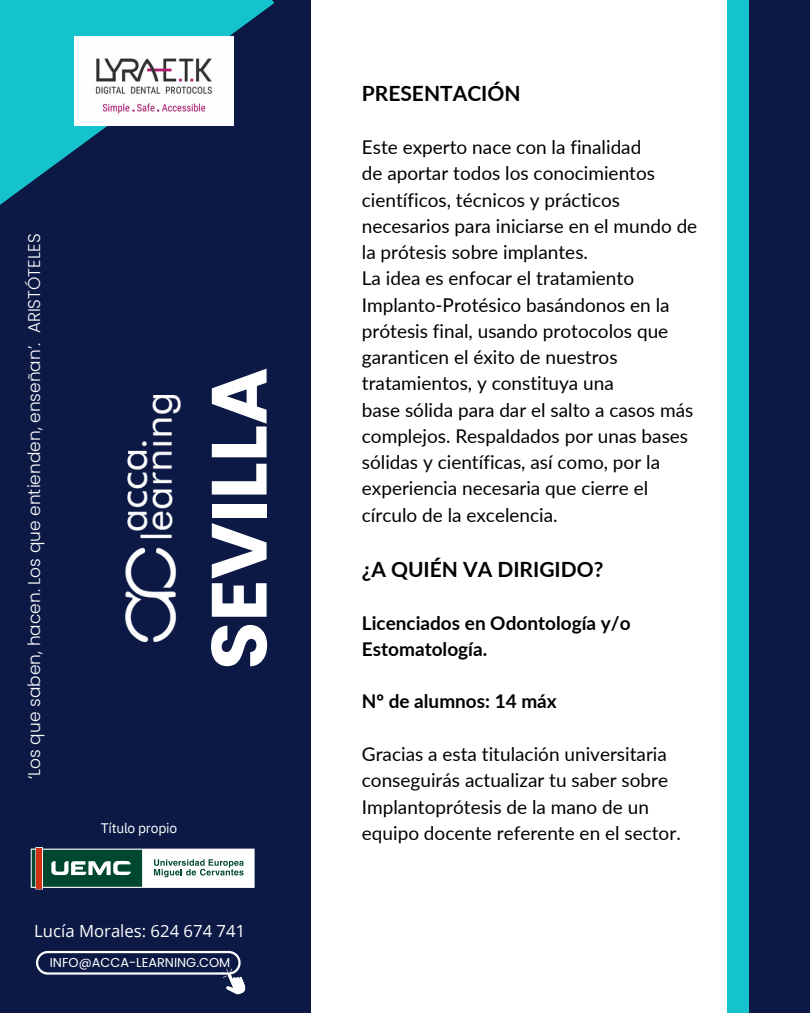
<style>
.page{position:relative;width:810px;height:1013px;background:#fff}
.page>*{position:absolute;margin:0;border:0;box-sizing:border-box;transform-origin:0 0}
.t1{font:700 78px "Poppins";color:#fff}
.t2{font:700 21px "Lato";color:#000}
.t3{font:19px/26.2px "Lato";color:#000}
.t4{font:700 19px/26.2px "Lato";color:#000}
.t5{font:300 17px "Poppins";color:#fff}
.t6{font:16.7px "Open Sans";color:#fff}
.t7{font:13.8px "IBM Plex Sans";letter-spacing:-.015em;color:#fff}
.t8{font:12.9px "Poppins";color:#fff}
</style>
<div class="page">
<div style="left:0;top:0;width:810px;height:1012px;background:#0c1945"></div>
<div style="left:727px;top:0;width:22px;height:1012px;background:#14c3cb"></div>
<img style="left:125px;top:395px;width:56px;height:246px">
<svg style="left:0;top:0;width:274px;height:205px"></svg>
<div style="left:311px;top:0;width:416px;height:1012px;background:#fff"></div>
<img style="left:74px;top:37px;width:159px;height:88px">
<svg style="left:36px;top:950px;width:210px;height:45px"></svg>
<svg style="left:31px;top:847px;width:224px;height:42px;background:#8ba39d"></svg>
<h1 class="t5" style="left:22px;top:779px;width:547px;rotate:-90deg">‘Los que saben, hacen. Los que entienden, enseñan’. ARISTÓTELES</h1>
<p class="t1" style="left:185px;top:669px;width:304px;rotate:-90deg">SEVILLA</p>
<h4 class="t7" style="left:101px;top:819px;width:78px">Título propio</h4>
<h3 class="t6" style="left:34px;top:919px;width:212px">Lucía Morales: 624 674 741</h3>
<h3 class="t8" style="left:50px;top:953px;width:182px">INFO@ACCA-LEARNING.COM</h3>
<p class="t2" style="left:362px;top:81px;width:160px">PRESENTACIÓN</p>
<p class="t3" style="left:362px;top:133px;width:337px">Este experto nace con la finalidad<br>de aportar todos los conocimientos científicos, técnicos y prácticos necesarios para iniciarse en el mundo de la prótesis sobre implantes.<br>La idea es enfocar el tratamiento Implanto-Protésico basándonos en la prótesis final, usando protocolos que garanticen el éxito de nuestros tratamientos, y constituya una<br>base sólida para dar el salto a casos más complejos. Respaldados por unas bases sólidas y científicas, así como, por la experiencia necesaria que cierre el círculo de la excelencia.</p>
<h6 class="t2" style="left:362px;top:556px;width:243px">¿A QUIÉN VA DIRIGIDO?</h6>
<h2 class="t4" style="left:362px;top:609px;width:270px">Licenciados en Odontología y/o<br>Estomatología.</h2>
<h4 class="t4" style="left:362px;top:688px;width:196px">Nº de alumnos: 14 máx</h4>
<h2 class="t3" style="left:362px;top:740px;width:320px">Gracias a esta titulación universitaria conseguirás actualizar tu saber sobre Implantoprótesis de la mano de un equipo docente referente en el sector.</h2>
</div>
